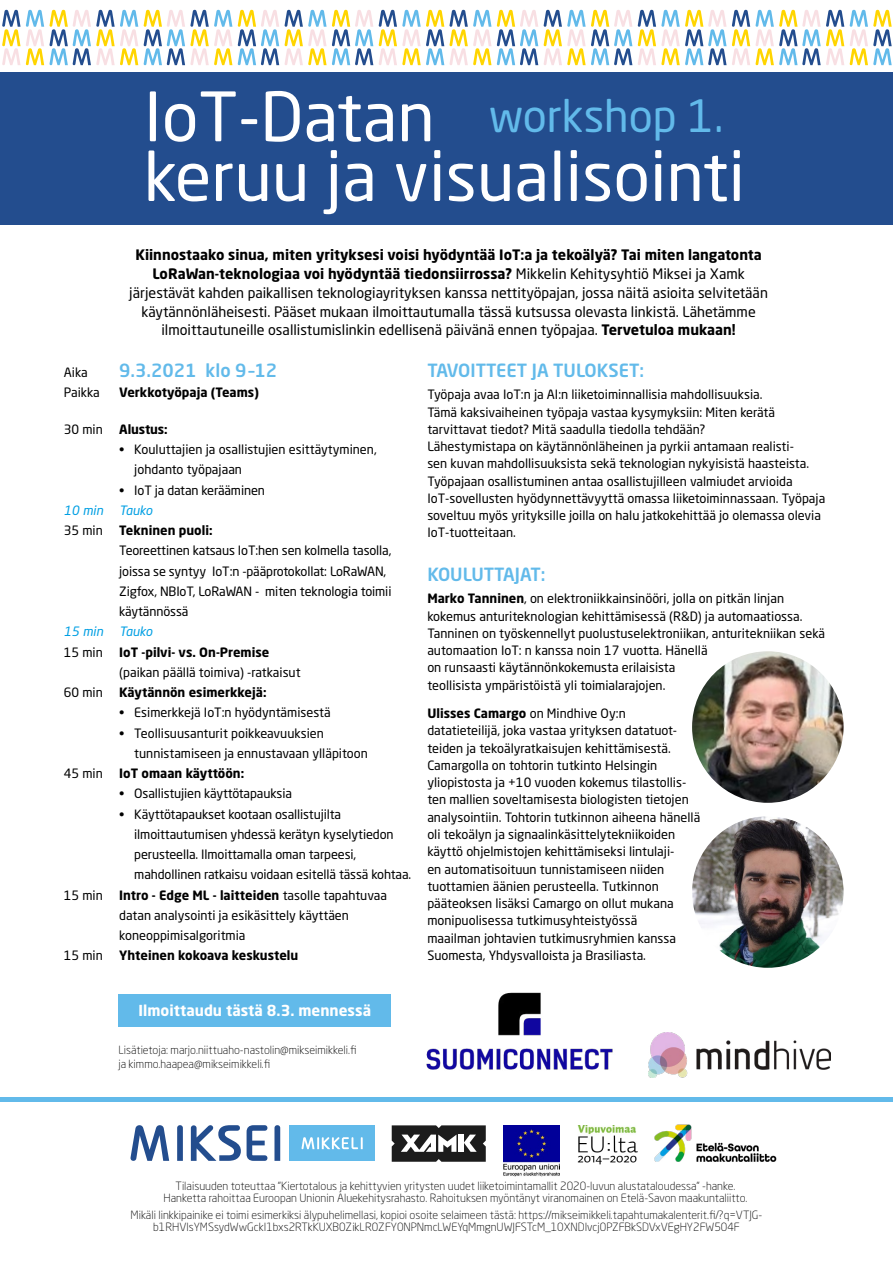
<style>
.page{position:relative;width:893px;height:1263px;background:#fff}
.page>*{position:absolute;margin:0;border:0;box-sizing:border-box;transform-origin:0 0}
.t1{font:67.2px/59.7px "Neo Sans W1 G";color:#fff}
.t2{font:44.1px "Neo Sans W1 G";color:#62baea}
.t3{font:500 18px "Neo Sans W1 G";color:#62baea}
.t4{font:700 15px "Neo Sans W1 G";color:#fff}
.t5{font:14.25px/18.8px "Neo Sans W1 G";color:#000;text-align:center}
.t6{font:12.75px/17.2px "Neo Sans W1 G";color:#000}
.t7{font:700 12.75px "Neo Sans W1 G";color:#000}
.t8{font:italic 12.75px "Neo Sans W1 G";color:#009fe3}
.t9{font:300 11.25px/12px "Neo Sans W1 G";color:#000;text-align:center}
.s1{font-weight:700}
</style>
<div class="page">
<svg style="left:450px;top:10px;width:41px;height:55px"></svg>
<svg style="left:497px;top:10px;width:41px;height:55px"></svg>
<svg style="left:544px;top:10px;width:88px;height:55px"></svg>
<svg style="left:638px;top:10px;width:112px;height:55px"></svg>
<svg style="left:756px;top:10px;width:88px;height:55px"></svg>
<svg style="left:850px;top:10px;width:42px;height:55px"></svg>
<svg style="left:2px;top:10px;width:42px;height:55px"></svg>
<svg style="left:50px;top:10px;width:88px;height:55px"></svg>
<svg style="left:144px;top:10px;width:88px;height:55px"></svg>
<svg style="left:238px;top:10px;width:41px;height:55px"></svg>
<svg style="left:285px;top:10px;width:88px;height:55px"></svg>
<svg style="left:379px;top:10px;width:65px;height:55px"></svg>
<div style="left:0;top:72px;width:893px;height:153px;background:#234d8e"></div>
<img style="left:692px;top:816px;width:152px;height:152px;border-radius:76px">
<div style="left:290px;top:1125px;width:85px;height:36px;background:#62baea"></div>
<svg style="left:302px;top:1137px;width:61px;height:12px"></svg>
<svg style="left:131px;top:1125px;width:38px;height:36px"></svg>
<svg style="left:177px;top:1125px;width:6px;height:36px"></svg>
<svg style="left:247px;top:1125px;width:20px;height:36px"></svg>
<svg style="left:274px;top:1125px;width:6px;height:36px"></svg>
<svg style="left:191px;top:1125px;width:50px;height:36px"></svg>
<svg style="left:392px;top:1125px;width:94px;height:37px"></svg>
<img style="left:654px;top:1124px;width:123px;height:38px">
<img style="left:577px;top:1125px;width:61px;height:40px">
<img style="left:504px;top:1125px;width:55px;height:52px">
<div style="left:0;top:1097px;width:893px;height:5px;background:#62baea"></div>
<div style="left:118px;top:994px;width:273px;height:32px;background:#62baea"></div>
<img style="left:426px;top:992px;width:187px;height:78px">
<img style="left:648px;top:1032px;width:182px;height:46px">
<img style="left:692px;top:651px;width:152px;height:152px;border-radius:76px">
<h1 class="t1" style="left:144px;top:86px;width:603px">IoT-Datan<br>keruu ja visualisointi</h1>
<h2 class="t2" style="left:489px;top:89px;width:236px">workshop 1.</h2>
<p class="t5" style="left:129px;top:245px;width:640px"><span class="s1">Kiinnostaako sinua, miten yrityksesi voisi hyödyntää IoT:a ja tekoälyä? Tai miten langatonta LoRaWan-teknologiaa voi hyödyntää tiedonsiirrossa?</span> Mikkelin Kehitysyhtiö Miksei ja Xamk järjestävät kahden paikallisen teknologiayrityksen kanssa nettityöpajan, jossa näitä asioita selvitetään käytännönläheisesti. Pääset mukaan ilmoittautumalla tässä kutsussa olevasta linkistä. Lähetämme ilmoittautuneille osallistumislinkin edellisenä päivänä ennen työpajaa. <span class="s1">Tervetuloa mukaan!</span></p>
<p class="t6" style="left:64px;top:363px;width:25px">Aika</p>
<h3 class="t3" style="left:119px;top:359px;width:159px">9.3.2021 klo 9 –12</h3>
<p class="t6" style="left:64px;top:384px;width:38px">Paikka</p>
<p class="t7" style="left:119px;top:384px;width:141px">Verkkotyöpaja (Teams)</p>
<p class="t6" style="left:64px;top:420px;width:41px">30 min</p>
<p class="t7" style="left:119px;top:421px;width:50px">Alustus:</p>
<p class="t6" style="left:134px;top:439px;width:244px;line-height:20.2px;text-indent:-15px">• Kouluttajien ja osallistujien esittäytyminen, johdanto työpajaan</p>
<p class="t6" style="left:119px;top:481px;width:147px">• IoT ja datan kerääminen</p>
<p class="t8" style="left:64px;top:502px;width:41px">10 min</p>
<p class="t8" style="left:119px;top:502px;width:35px">Tauko</p>
<p class="t6" style="left:64px;top:522px;width:41px">35 min</p>
<p class="t7" style="left:119px;top:522px;width:95px">Tekninen puoli:</p>
<p class="t6" style="left:119px;top:540px;width:274px;line-height:20.2px">Teoreettinen katsaus IoT:hen sen kolmella tasolla, joissa se syntyy IoT:n -pääprotokollat: LoRaWAN, Zigfox, NBIoT, LoRaWAN - miten teknologia toimii käytännössä</p>
<p class="t8" style="left:64px;top:624px;width:41px">15 min</p>
<p class="t8" style="left:119px;top:624px;width:35px">Tauko</p>
<p class="t6" style="left:64px;top:643px;width:41px">15 min</p>
<p class="t7" style="left:119px;top:644px;width:152px">IoT -pilvi- vs. On-Premise</p>
<p class="t6" style="left:119px;top:663px;width:183px">(paikan päällä toimiva) -ratkaisut</p>
<p class="t6" style="left:64px;top:684px;width:41px">60 min</p>
<p class="t7" style="left:119px;top:684px;width:149px">Käytännön esimerkkejä:</p>
<p class="t6" style="left:119px;top:704px;width:213px">• Esimerkkejä IoT:n hyödyntämisestä</p>
<p class="t6" style="left:134px;top:723px;width:235px;line-height:20.2px;text-indent:-15px">• Teollisuusanturit poikkeavuuksien tunnistamiseen ja ennustavaan ylläpitoon</p>
<p class="t6" style="left:64px;top:764px;width:41px">45 min</p>
<p class="t7" style="left:119px;top:765px;width:126px">IoT omaan käyttöön:</p>
<p class="t6" style="left:119px;top:785px;width:174px">• Osallistujien käyttötapauksia</p>
<p class="t6" style="left:134px;top:803px;width:278px;line-height:20.2px;text-indent:-15px">• Käyttötapaukset kootaan osallistujilta ilmoittautumisen yhdessä kerätyn kyselytiedon perusteella. Ilmoittamalla oman tarpeesi, mahdollinen ratkaisu voidaan esitellä tässä kohtaa.</p>
<p class="t6" style="left:64px;top:886px;width:41px">15 min</p>
<p class="t6" style="left:119px;top:884px;width:269px;line-height:20.2px"><span class="s1">Intro - Edge ML - laitteiden</span> tasolle tapahtuvaa datan analysointi ja esikäsittely käyttäen koneoppimisalgoritmia</p>
<p class="t6" style="left:64px;top:947px;width:41px">15 min</p>
<p class="t7" style="left:119px;top:947px;width:181px">Yhteinen kokoava keskustelu</p>
<p class="t4" style="left:139px;top:1001px;width:234px">Ilmoittaudu tästä 8.3. mennessä</p>
<p class="t9" style="left:118px;top:1043px;width:240px;line-height:13.5px;text-align:left">Lisätietoja: marjo.niittuaho-nastolin@mikseimikkeli.fi ja kimmo.haapea@mikseimikkeli.fi</p>
<h3 class="t3" style="left:427px;top:359px;width:218px">TAVOITTEET JA TULOKSET:</h3>
<p class="t6" style="left:427px;top:386px;width:399px">Työpaja avaa IoT:n ja AI:n liiketoiminnallisia mahdollisuuksia.<br>Tämä kaksivaiheinen työpaja vastaa kysymyksiin: Miten kerätä tarvittavat tiedot? Mitä saadulla tiedolla tehdään?<br>Lähestymistapa on käytännönläheinen ja pyrkii antamaan realisti-<br>sen kuvan mahdollisuuksista sekä teknologian nykyisistä haasteista.<br>Työpajaan osallistuminen antaa osallistujilleen valmiudet arvioida IoT-sovellusten hyödynnettävyyttä omassa liiketoiminnassaan. Työpaja soveltuu myös yrityksille joilla on halu jatkokehittää jo olemassa olevia IoT-tuotteitaan.</p>
<h3 class="t3" style="left:427px;top:563px;width:120px">KOULUTTAJAT:</h3>
<p class="t6" style="left:427px;top:590px;width:399px"><span class="s1">Marko Tanninen</span>, on elektroniikkainsinööri, jolla on pitkän linjan kokemus anturiteknologian kehittämisessä (R&amp;D) ja automaatiossa.<br>Tanninen on työskennellyt puolustuselektroniikan, anturitekniikan sekä automaation IoT: n kanssa noin 17 vuotta. Hänellä<br>on runsaasti käytännönkokemusta erilaisista<br>teollisista ympäristöistä yli toimialarajojen.</p>
<p class="t6" style="left:427px;top:705px;width:274px"><span class="s1">Ulisses Camargo</span> on Mindhive Oy:n datatieteilijä, joka vastaa yrityksen datatuot&shy;teiden ja tekoälyratkaisujen kehittämisestä.<br>Camargolla on tohtorin tutkinto Helsingin yliopistosta ja +10 vuoden kokemus tilastollis&shy;ten mallien soveltamisesta biologisten tietojen analysointiin. Tohtorin tutkinnon aiheena hänellä oli tekoälyn ja signaalinkäsittelytekniikoiden käyttö ohjelmistojen kehittämiseksi lintulaji-<br>en automatisoituun tunnistamiseen niiden tuottamien äänien perusteella. Tutkinnon pääteoksen lisäksi Camargo on ollut mukana monipuolisessa tutkimusyhteistyössä<br>maailman johtavien tutkimusryhmien kanssa Suomesta, Yhdysvalloista ja Brasiliasta.</p>
<p class="t9" style="left:164px;top:1180px;width:585px">Tilaisuuden toteuttaa ”Kiertotalous ja kehittyvien yritysten uudet liiketoimintamallit 2020-luvun alustataloudessa” -hanke.<br>Hanketta rahoittaa Euroopan Unionin Aluekehitysrahasto. Rahoituksen myöntänyt viranomainen on Etelä-Savon maakuntaliitto.</p>
<p class="t9" style="left:131px;top:1208px;width:633px">Mikäli linkkipainike ei toimi esimerkiksi älypuhelimellasi, kopioi osoite selaimeen tästä: https://mikseimikkeli.tapahtumakalenterit.fi/?q=VTJG&shy;b1RHVlsYMSsydWwGckI1bxs2RTkKUXB0ZikLR0ZFY0NPNmcLWEYqMmgnUWJFSTcM_10XNDIvcj0PZFBkSDVxVEgHY2FW504F</p>
</div>
